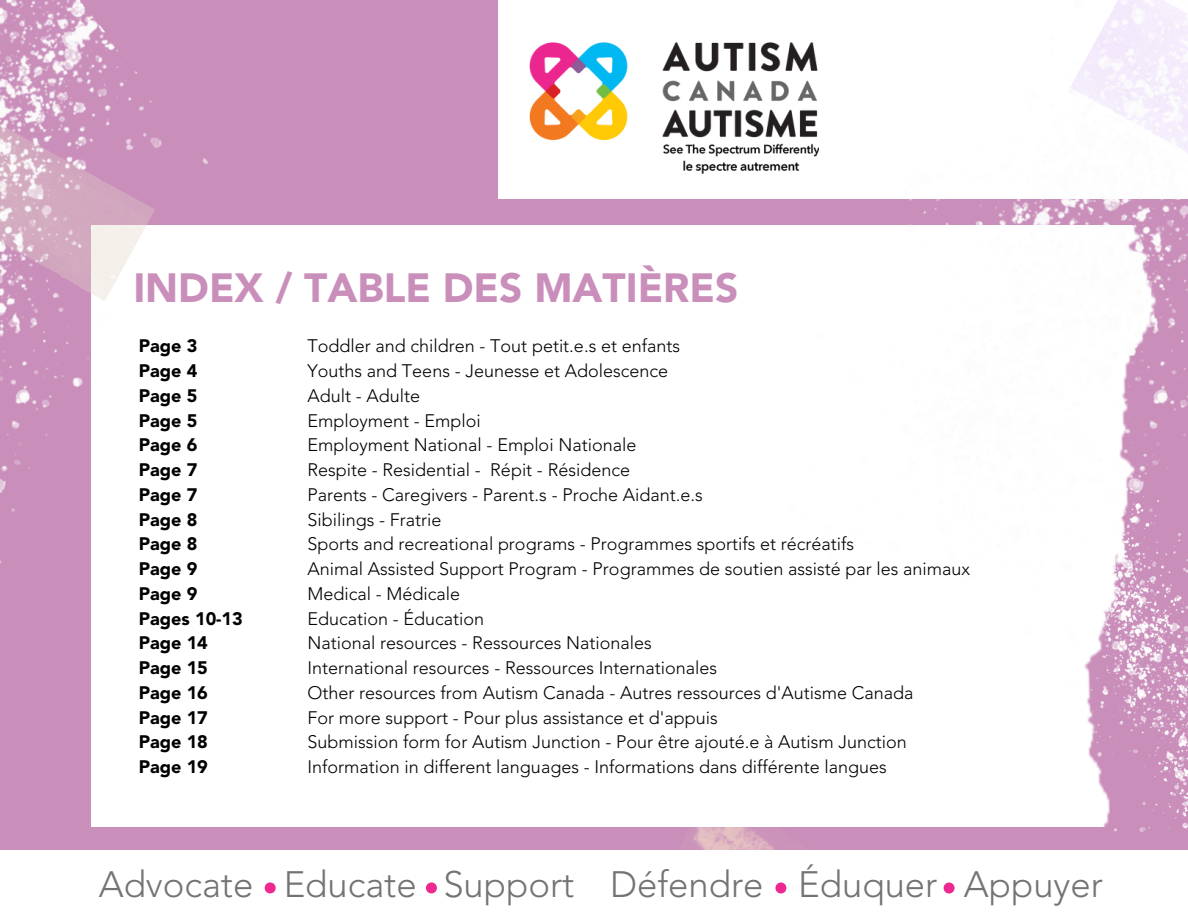
<style>
.page{position:relative;width:1188px;height:918px;background:#c98eba}
.page>*{position:absolute;margin:0;border:0;box-sizing:border-box;transform-origin:0 0}
.t1{font:900 40.5px "Avenir LT Std";color:#c98eba}
.t2{font:300 36.45px "Avenir LT Std";color:#737373}
.t3{font:300 18px "Avenir LT Std";color:#000}
.t4{font:900 18px/24.8px "Avenir LT Std";color:#000}
</style>
<div class="page">
<img style="left:960px;top:756px;width:228px;height:76px">
<img style="left:611px;top:826px;width:348px;height:24px">
<div style="left:92px;top:225px;width:1064px;height:601px;background:#fff"></div>
<div style="left:0;top:850px;width:1188px;height:68px;background:#fff"></div>
<svg style="left:265px;top:882px;width:11px;height:11px"></svg>
<svg style="left:426px;top:882px;width:11px;height:11px"></svg>
<svg style="left:775px;top:883px;width:11px;height:10px"></svg>
<svg style="left:944px;top:883px;width:11px;height:10px"></svg>
<img style="left:0;top:0;width:357px;height:756px">
<img style="left:498px;top:7px;width:43px;height:192px">
<img style="left:541px;top:0;width:647px;height:756px">
<p class="t1" style="left:133px;top:271px;width:606px">INDEX / TABLE DES MATIÈRES</p>
<p class="t4" style="left:139px;top:335px;width:106px">Page 3<br>Page 4<br>Page 5<br>Page 5<br>Page 6<br>Page 7<br>Page 7<br>Page 8<br>Page 8<br>Page 9<br>Page 9<br>Pages 10-13<br>Page 14<br>Page 15<br>Page 16<br>Page 17<br>Page 18<br>Page 19</p>
<p class="t3" style="left:308px;top:339px;width:374px">Toddler and children - Tout petit.e.s et enfants</p>
<p class="t3" style="left:308px;top:364px;width:362px">Youths and Teens - Jeunesse et Adolescence</p>
<p class="t3" style="left:308px;top:388px;width:114px">Adult - Adulte</p>
<p class="t3" style="left:308px;top:413px;width:175px">Employment - Emploi</p>
<p class="t3" style="left:308px;top:438px;width:330px">Employment National - Emploi Nationale</p>
<p class="t3" style="left:308px;top:463px;width:324px">Respite - Residential - Répit - Résidence</p>
<p class="t3" style="left:308px;top:487px;width:397px">Parents - Caregivers - Parent.s - Proche Aidant.e.s</p>
<p class="t3" style="left:308px;top:512px;width:135px">Sibilings - Fratrie</p>
<p class="t3" style="left:308px;top:537px;width:548px">Sports and recreational programs - Programmes sportifs et récréatifs</p>
<p class="t3" style="left:308px;top:562px;width:664px">Animal Assisted Support Program - Programmes de soutien assisté par les animaux</p>
<h1 class="t3" style="left:308px;top:586px;width:154px">Medical - Médicale</h1>
<p class="t3" style="left:308px;top:611px;width:178px">Education - Éducation</p>
<p class="t3" style="left:308px;top:636px;width:346px">National resources - Ressources Nationales</p>
<h2 class="t3" style="left:308px;top:661px;width:411px">International resources - Ressources Internationales</h2>
<p class="t3" style="left:308px;top:685px;width:607px">Other resources from Autism Canada - Autres ressources d'Autisme Canada</p>
<h2 class="t3" style="left:308px;top:710px;width:412px">For more support - Pour plus assistance et d'appuis</h2>
<p class="t3" style="left:308px;top:735px;width:601px">Submission form for Autism Junction - Pour être ajouté.e à Autism Junction</p>
<h2 class="t3" style="left:308px;top:760px;width:581px">Information in different languages - Informations dans différente langues</h2>
<p class="t2" style="left:99px;top:869px;width:156px">Advocate</p>
<p class="t2" style="left:284px;top:869px;width:135px">Educate</p>
<h3 class="t2" style="left:443px;top:869px;width:133px">Support</h3>
<p class="t2" style="left:610px;top:869px;width:155px">Défendre</p>
<p class="t2" style="left:798px;top:869px;width:141px">Éduquer</p>
<p class="t2" style="left:964px;top:869px;width:141px">Appuyer</p>
</div>
